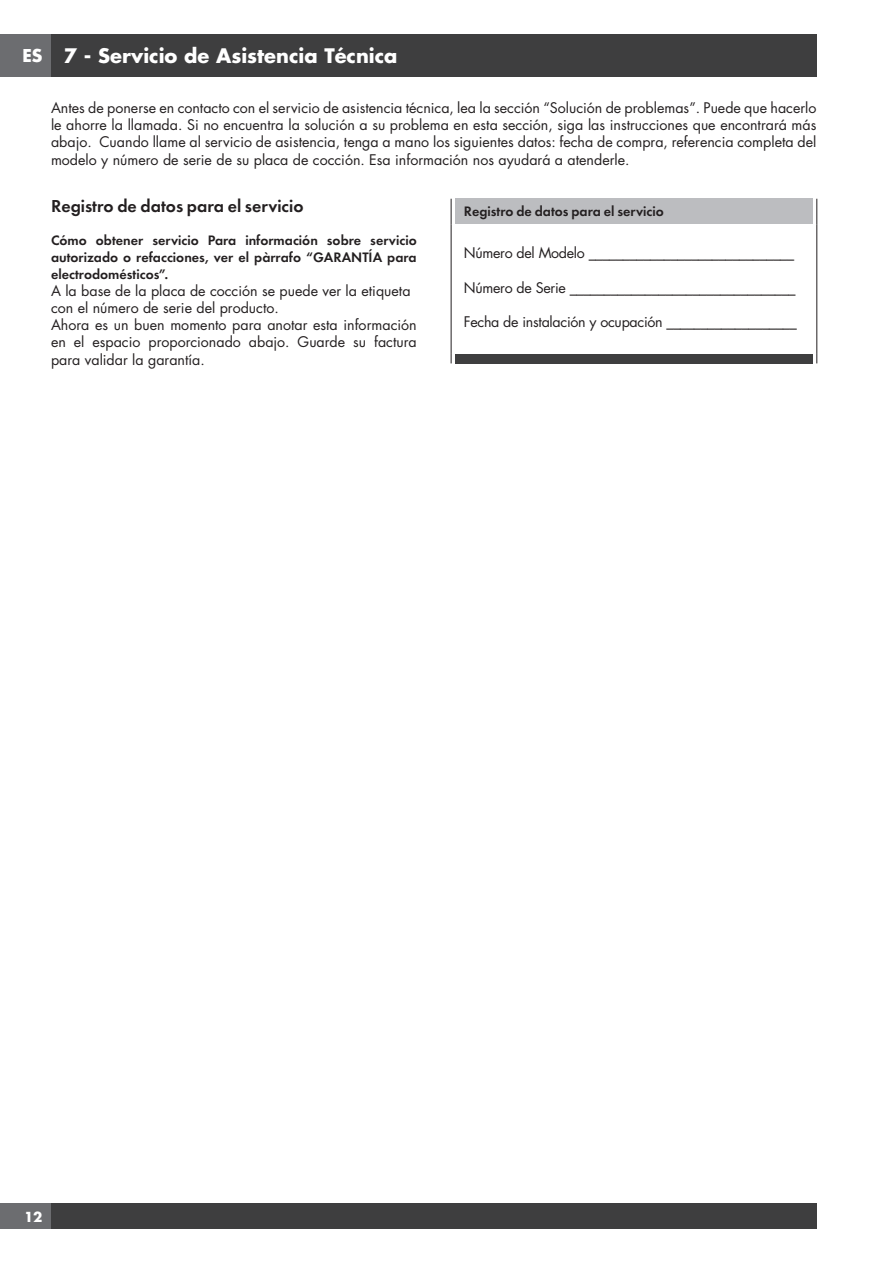
<style>
.page{position:relative;width:893px;height:1263px;background:#fff}
.page>*{position:absolute;margin:0;border:0;box-sizing:border-box;transform-origin:0 0}
.t1{font:700 19.5px "Futura";color:#fff}
.t2{font:18px "Futura Dem Bld";color:#231f20}
.t3{font:700 17.25px "Futura";color:#fff}
.t4{font:14.25px/17.1px "Futura";color:#231f20}
.t5{font:14.25px/17.1px "Futura Dem Bld";color:#231f20;text-align:justify}
.t6{font:14.25px "Futura";letter-spacing:-.02em;color:#231f20}
.t7{font:700 13.5px "Futura";color:#fff}
</style>
<div class="page">
<div style="left:0;top:34px;width:51px;height:43px;background:#6c6d70"></div>
<div style="left:51px;top:34px;width:765px;height:43px;background:#3e3e3f"></div>
<div style="left:0;top:1203px;width:51px;height:26px;background:#6c6d70"></div>
<div style="left:51px;top:1203px;width:765px;height:26px;background:#3e3e3f"></div>
<svg style="left:451px;top:199px;width:1px;height:25px"></svg>
<svg style="left:816px;top:199px;width:1px;height:25px"></svg>
<hr style="left:451px;top:224px;width:1px;height:130px;background:#231f20">
<hr style="left:816px;top:224px;width:1px;height:130px;background:#231f20">
<div style="left:455px;top:199px;width:358px;height:25px;background:#bcbdc0"></div>
<div style="left:455px;top:354px;width:358px;height:9px;background:#3e3e3f"></div>
<p class="t3" style="left:22px;top:44px;width:22px">ES</p>
<h1 class="t1" style="left:64px;top:42px;width:335px">7 - Servicio de Asistencia Técnica</h1>
<p class="t4" style="left:51px;top:99px;width:767px;text-align:justify">Antes de ponerse en contacto con el servicio de asistencia técnica, lea la sección “Solución de problemas”. Puede que hacerlo le ahorre la llamada. Si no encuentra la solución a su problema en esta sección, siga las instrucciones que encontrará más abajo. Cuando llame al servicio de asistencia, tenga a mano los siguientes datos: fecha de compra, referencia completa del modelo y número de serie de su placa de cocción. Esa información nos ayudará a atenderle.</p>
<p class="t2" style="left:51px;top:194px;width:254px">Registro de datos para el servicio</p>
<p class="t5" style="left:51px;top:233px;width:367px">Cómo obtener servicio Para información sobre servicio autorizado o refacciones, ver el pàrrafo “GARANTÍA para electrodomésticos”.</p>
<p class="t4" style="left:51px;top:282px;width:367px">A la base de la placa de cocción se puede ver la etiqueta con el número de serie del producto.<br>Ahora es un buen momento para anotar esta información en el espacio proporcionado abajo. Guarde su factura para validar la garantía.</p>
<p class="t5" style="left:464px;top:204px;width:201px">Registro de datos para el servicio</p>
<p class="t6" style="left:464px;top:243px;width:332px">Número del Modelo ______________________________</p>
<p class="t6" style="left:464px;top:277px;width:333px">Número de Serie _________________________________</p>
<p class="t6" style="left:464px;top:312px;width:334px">Fecha de instalación y ocupación ___________________</p>
<p class="t7" style="left:24px;top:1207px;width:20px">12</p>
</div>
